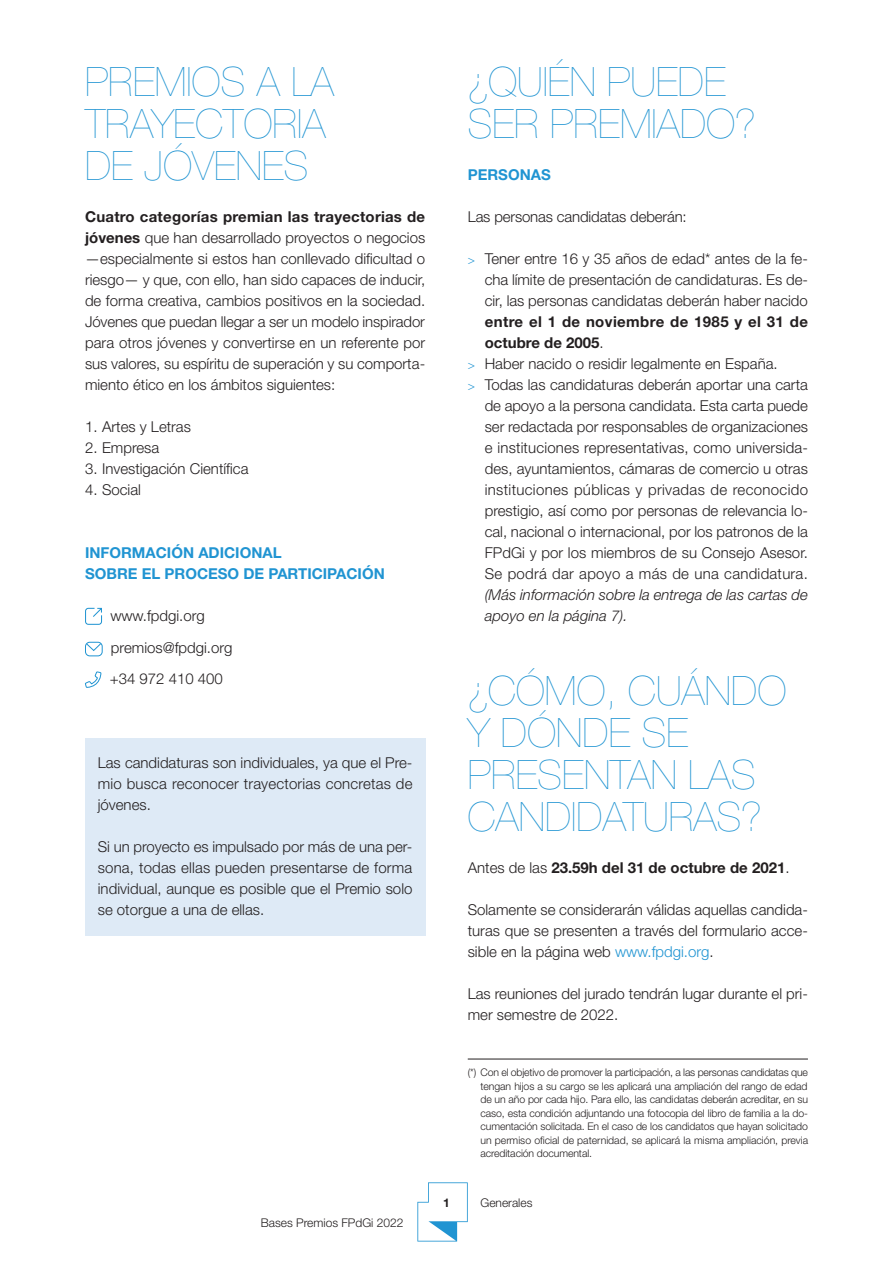
<style>
.page{position:relative;width:893px;height:1263px;background:#fff}
.page>*{position:absolute;margin:0;border:0;box-sizing:border-box;transform-origin:0 0}
.t1{font:200 40.5px/42px "Helvetica Neue LT";color:#2094d2}
.t2{font:300 15px/21px "Helvetica Neue LT";color:#231f20;text-align:justify}
.t3{font:700 15px "Helvetica Neue LT";color:#2094d2}
.t4{font:700 15px "Helvetica Neue LT";color:#231f20}
.t5{font:300 12px "Helvetica Neue LT";color:#231f20}
.t6{font:700 12px "Helvetica Neue LT";color:#231f20}
.t7{font:300 10.5px/13.5px "Helvetica Neue LT";letter-spacing:-.01em;color:#231f20;text-align:justify}
.s1{font-weight:700}
.s2{font-size:12px;color:#2094d2}
.s3{font-style:italic}
.s4{font-weight:300}
.s5{color:#2094d2}
</style>
<div class="page">
<div style="left:85px;top:738px;width:340px;height:197px;background:#deeaf6"></div>
<svg style="left:85px;top:608px;width:17px;height:17px"></svg>
<div style="left:85px;top:642px;width:18px;height:14px;border:1px solid #2094d2;border-radius:4px"></div>
<svg style="left:85px;top:642px;width:17px;height:10px"></svg>
<svg style="left:85px;top:671px;width:17px;height:17px"></svg>
<svg style="left:417px;top:1182px;width:51px;height:59px"></svg>
<hr style="left:468px;top:1059px;width:340px;height:1px;background:#231f20">
<p class="t1" style="left:85px;top:61px;width:251px">PREMIOS A LA<br>TRAYECTORIA</p>
<p class="t1" style="left:85px;top:145px;width:225px">DE JÓVENES</p>
<p class="t2" style="left:85px;top:206px;width:342px"><span class="s1">Cuatro categorías premian las trayectorias de jóvenes</span> que han desarrollado proyectos o negocios —especialmente si estos han conllevado dificultad o riesgo— y que, con ello, han sido capaces de inducir, de forma creativa, cambios positivos en la sociedad.<br>Jóvenes que puedan llegar a ser un modelo inspirador para otros jóvenes y convertirse en un referente por sus valores, su espíritu de superación y su comporta&shy;miento ético en los ámbitos siguientes:</p>
<p class="t2" style="left:85px;top:416px;width:107px">1. Artes y Letras</p>
<p class="t2" style="left:85px;top:437px;width:76px">2. Empresa</p>
<p class="t2" style="left:85px;top:458px;width:165px">3. Investigación Científica</p>
<p class="t2" style="left:85px;top:479px;width:57px">4. Social</p>
<p class="t3" style="left:85px;top:543px;width:198px">INFORMACIÓN ADICIONAL</p>
<p class="t3" style="left:85px;top:564px;width:301px">SOBRE EL PROCESO DE PARTICIPACIÓN</p>
<p class="t2" style="left:110px;top:605px;width:96px">www.fpdgi.org</p>
<p class="t2" style="left:111px;top:636px;width:123px">premios@fpdgi.org</p>
<p class="t2" style="left:110px;top:668px;width:115px">+34 972 410 400</p>
<p class="t2" style="left:98px;top:752px;width:316px">Las candidaturas son individuales, ya que el Pre&shy;mio busca reconocer trayectorias concretas de jóvenes.</p>
<p class="t2" style="left:98px;top:836px;width:316px">Si un proyecto es impulsado por más de una per&shy;sona, todas ellas pueden presentarse de forma individual, aunque es posible que el Premio solo se otorgue a una de ellas.</p>
<p class="t1" style="left:468px;top:61px;width:260px">¿QUIÉN PUEDE</p>
<p class="t1" style="left:468px;top:103px;width:289px">SER PREMIADO?</p>
<p class="t3" style="left:468px;top:165px;width:85px">PERSONAS</p>
<p class="t2" style="left:468px;top:206px;width:221px">Las personas candidatas deberán:</p>
<p class="t2" style="left:485px;top:248px;width:325px;text-indent:-17px"><span class="s2">&gt;</span> Tener entre 16 y 35 años de edad* antes de la fe&shy;cha límite de presentación de candidaturas. Es de&shy;cir, las personas candidatas deberán haber nacido <span class="s1">entre el 1 de noviembre de 1985 y el 31 de octubre de 2005</span>.</p>
<p class="t2" style="left:468px;top:353px;width:311px"><span class="s2">&gt;</span> Haber nacido o residir legalmente en España.</p>
<p class="t2" style="left:485px;top:374px;width:325px;text-indent:-17px"><span class="s2">&gt;</span> Todas las candidaturas deberán aportar una carta de apoyo a la persona candidata. Esta carta puede ser redactada por responsables de organizaciones e instituciones representativas, como universida&shy;des, ayuntamientos, cámaras de comercio u otras instituciones públicas y privadas de reconocido prestigio, así como por personas de relevancia lo&shy;cal, nacional o internacional, por los patronos de la FPdGi y por los miembros de su Consejo Asesor.<br>Se podrá dar apoyo a más de una candidatura. <span class="s3">(Más información sobre la entrega de las cartas de apoyo en la página 7).</span></p>
<p class="t1" style="left:468px;top:670px;width:320px">¿CÓMO, CUÁNDO<br>Y DÓNDE SE<br>PRESENTAN LAS<br>CANDIDATURAS?</p>
<p class="t4" style="left:468px;top:858px;width:323px"><span class="s4">Antes de las</span> 23.59h del 31 de octubre de 2021<span class="s4">.</span></p>
<p class="t2" style="left:468px;top:899px;width:342px">Solamente se considerarán válidas aquellas candida&shy;turas que se presenten a través del formulario acce&shy;sible en la página web <span class="s5">www.fpdgi.org</span>.</p>
<p class="t2" style="left:468px;top:983px;width:342px">Las reuniones del jurado tendrán lugar durante el pri&shy;mer semestre de 2022.</p>
<p class="t5" style="left:261px;top:1215px;width:144px">Bases Premios FPdGi 2022</p>
<p class="t7" style="left:480px;top:1066px;width:329px;text-indent:-13px">(*) Con el objetivo de promover la participación, a las personas candidatas que tengan hijos a su cargo se les aplicará una ampliación del rango de edad de un año por cada hijo. Para ello, las candidatas deberán acreditar, en su caso, esta condición adjuntando una fotocopia del libro de familia a la do&shy;cumentación solicitada. En el caso de los candidatos que hayan solicitado un permiso oficial de paternidad, se aplicará la misma ampliación, previa acreditación documental.</p>
<p class="t6" style="left:443px;top:1195px;width:8px">1</p>
<p class="t5" style="left:480px;top:1195px;width:54px">Generales</p>
</div>
